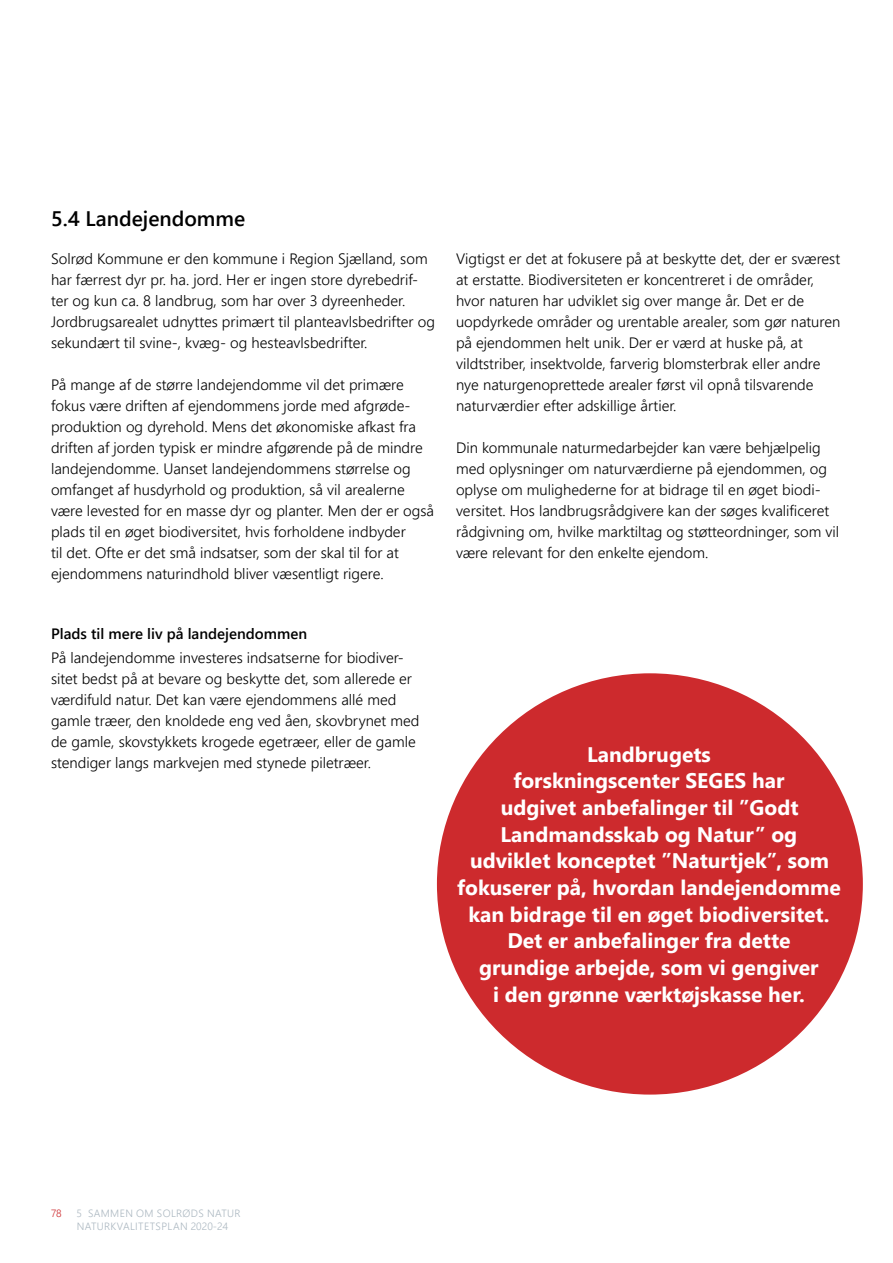
<style>
.page{position:relative;width:893px;height:1263px;background:#fff}
.page>*{position:absolute;margin:0;border:0;box-sizing:border-box;transform-origin:0 0}
.Bobbeltekst{font:700 21px/26.7px "Segoe UI";color:#fff;text-align:center}
.H2_Underrubrikker{font:600 21px "Segoe UI";color:#000}
.Brødtekst{font:300 15px/21px "Segoe UI";color:#000}
.H3_Mellemrubrikker{font:600 15px "Segoe UI";color:#000}
.t1{font:300 10.5px "Segoe UI";letter-spacing:.035em;color:#acb8c1}
.t2{font:300 10.5px "Segoe UI";color:#cd2a2d}
</style>
<div class="page">
<div style="left:437px;top:673px;width:426px;height:421px;background:#cd2a2d;border-radius:50%"></div>
<h2 class="H2_Underrubrikker" style="left:51px;top:202px;width:196px">5.4 Landejendomme</h2>
<p class="Brødtekst" style="left:51px;top:248px;width:385px">Solrød Kommune er den kommune i Region Sjælland, som har færrest dyr pr. ha. jord. Her er ingen store dyrebedrif&shy;ter og kun ca. 8 landbrug, som har over 3 dyreenheder.<br>Jordbrugsarealet udnyttes primært til planteavlsbedrifter og sekundært til svine-, kvæg- og hesteavlsbedrifter.</p>
<p class="Brødtekst" style="left:51px;top:374px;width:384px">På mange af de større landejendomme vil det primære fokus være driften af ejendommens jorde med afgrøde&shy;produktion og dyrehold. Mens det økonomiske afkast fra driften af jorden typisk er mindre afgørende på de mindre landejendomme. Uanset landejendommens størrelse og omfanget af husdyrhold og produktion, så vil arealerne være levested for en masse dyr og planter. Men der er også plads til en øget biodiversitet, hvis forholdene indbyder<br>til det. Ofte er det små indsatser, som der skal til for at ejendommens naturindhold bliver væsentligt rigere.</p>
<h3 class="H3_Mellemrubrikker" style="left:51px;top:622px;width:258px">Plads til mere liv på landejendommen</h3>
<p class="Brødtekst" style="left:51px;top:647px;width:370px">På landejendomme investeres indsatserne for biodiver&shy;sitet bedst på at bevare og beskytte det, som allerede er værdifuld natur. Det kan være ejendommens allé med gamle træer, den knoldede eng ved åen, skovbrynet med de gamle, skovstykkets krogede egetræer, eller de gamle stendiger langs markvejen med stynede piletræer.</p>
<p class="Brødtekst" style="left:456px;top:248px;width:386px">Vigtigst er det at fokusere på at beskytte det, der er sværest at erstatte. Biodiversiteten er koncentreret i de områder, hvor naturen har udviklet sig over mange år. Det er de uopdyrkede områder og urentable arealer, som gør naturen på ejendommen helt unik. Der er værd at huske på, at vildtstriber, insektvolde, farverig blomsterbrak eller andre nye naturgenoprettede arealer først vil opnå tilsvarende naturværdier efter adskillige årtier.</p>
<p class="Brødtekst" style="left:456px;top:437px;width:385px">Din kommunale naturmedarbejder kan være behjælpelig med oplysninger om naturværdierne på ejendommen, og oplyse om mulighederne for at bidrage til en øget biodi&shy;versitet. Hos landbrugsrådgivere kan der søges kvalificeret rådgivning om, hvilke marktiltag og støtteordninger, som vil være relevant for den enkelte ejendom.</p>
<h3 class="Bobbeltekst" style="left:457px;top:740px;width:385px">Landbrugets<br>forskningscenter SEGES har<br>udgivet anbefalinger til ”Godt<br>Landmandsskab og Natur” og<br>udviklet konceptet ”Naturtjek”, som fokuserer på, hvordan landejendomme kan bidrage til en øget biodiversitet.<br>Det er anbefalinger fra dette<br>grundige arbejde, som vi gengiver<br>i den grønne værktøjskasse her.</h3>
<p class="t2" style="left:51px;top:1205px;width:12px">78</p>
<p class="t1" style="left:77px;top:1205px;width:138px">5 SAMMEN OM SOLRØDS NAT</p>
<p class="t1" style="left:227px;top:1205px;width:14px">UR</p>
<p class="t1" style="left:77px;top:1218px;width:8px">NAT</p>
<p class="t1" style="left:97px;top:1218px;width:133px">URKVALIT ETS PLAN 2020-24</p>
</div>
